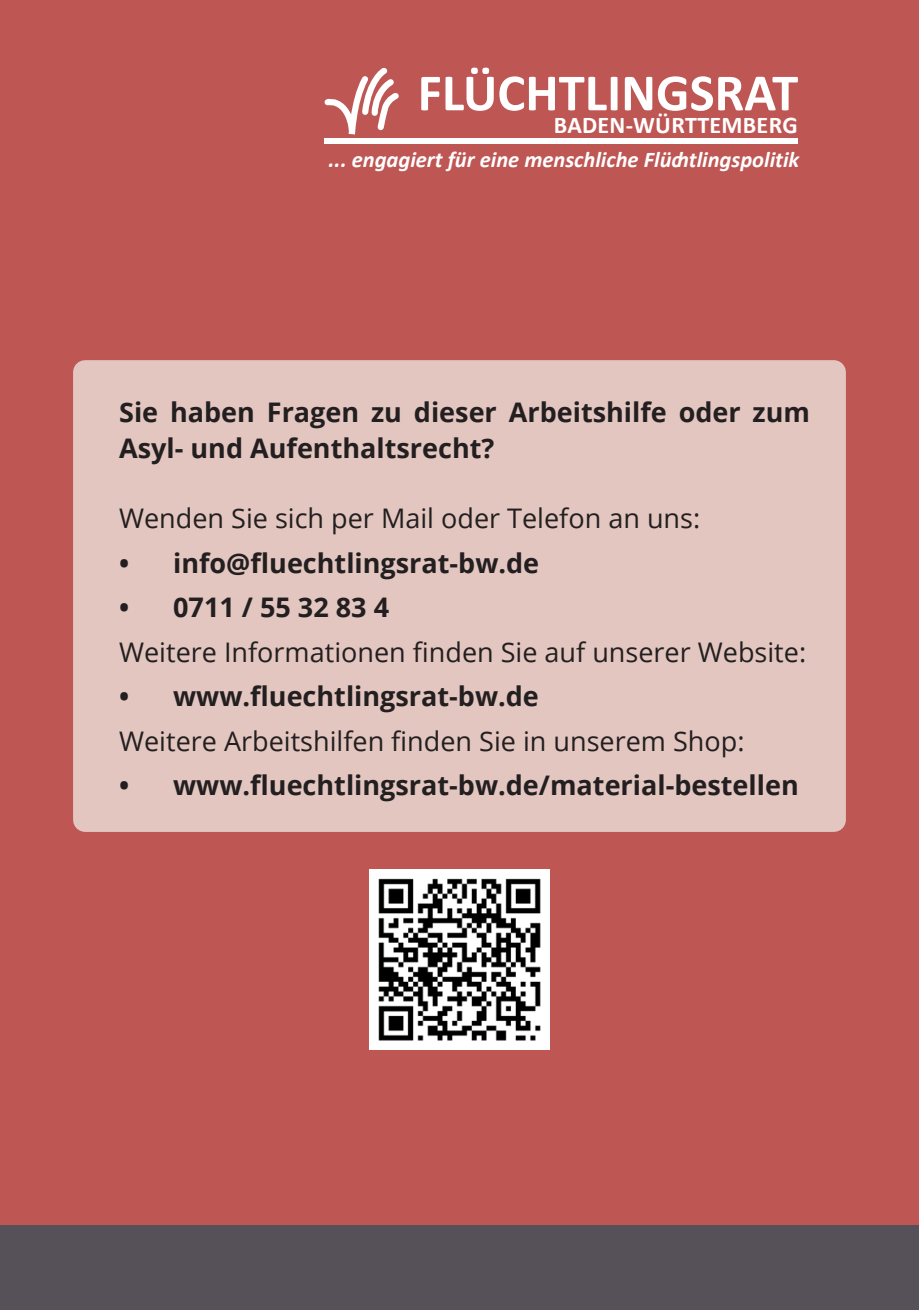
<style>
.page{position:relative;width:919px;height:1310px;background:#fff}
.page>*{position:absolute;margin:0;border:0;box-sizing:border-box;transform-origin:0 0}
.t1{font:700 52.8px "Calibri";color:#fff}
.t2{font:700 27px/36px "Open Sans";color:#231f20}
.t3{font:27px "Open Sans";color:#231f20}
.t4{font:700 24px "Calibri";letter-spacing:.01em;color:#fff}
.t5{font:italic 700 22.5px "Calibri";color:#fff}
</style>
<div class="page">
<div style="left:0;top:0;width:918px;height:1310px;background:#be5654"></div>
<div style="left:325px;top:139px;width:472px;height:5px;background:#fff"></div>
<svg style="left:324px;top:68px;width:78px;height:72px"></svg>
<div style="left:0;top:1225px;width:918px;height:85px;background:#565059"></div>
<div style="left:73px;top:360px;width:772px;height:472px;background:#e3c6c0"></div>
<img style="left:370px;top:870px;width:179px;height:179px">
<h1 class="t1" style="left:417px;top:55px;width:382px">FLÜCHTLINGSRAT</h1>
<p class="t4" style="left:553px;top:108px;width:245px">BADEN-WÜRTTEMBERG</p>
<p class="t5" style="left:328px;top:144px;width:472px">... engagiert für eine menschliche Flüchtlingspolitik</p>
<p class="t2" style="left:119px;top:394px;width:692px">Sie haben Fragen zu dieser Arbeitshilfe oder zum<br>Asyl- und Aufenthaltsrecht?</p>
<p class="t3" style="left:119px;top:500px;width:582px">Wenden Sie sich per Mail oder Telefon an uns:</p>
<p class="t2" style="left:119px;top:544px;width:421px">• info@fluechtlingsrat-bw.de</p>
<p class="t2" style="left:119px;top:589px;width:271px">• 0711 / 55 32 83 4</p>
<p class="t3" style="left:119px;top:633px;width:688px">Weitere Informationen finden Sie auf unserer Website:</p>
<p class="t2" style="left:119px;top:678px;width:421px">• www.fluechtlingsrat-bw.de</p>
<p class="t3" style="left:119px;top:722px;width:627px">Weitere Arbeitshilfen finden Sie in unserem Shop:</p>
<p class="t2" style="left:119px;top:767px;width:681px">• www.fluechtlingsrat-bw.de/material-bestellen</p>
</div>
